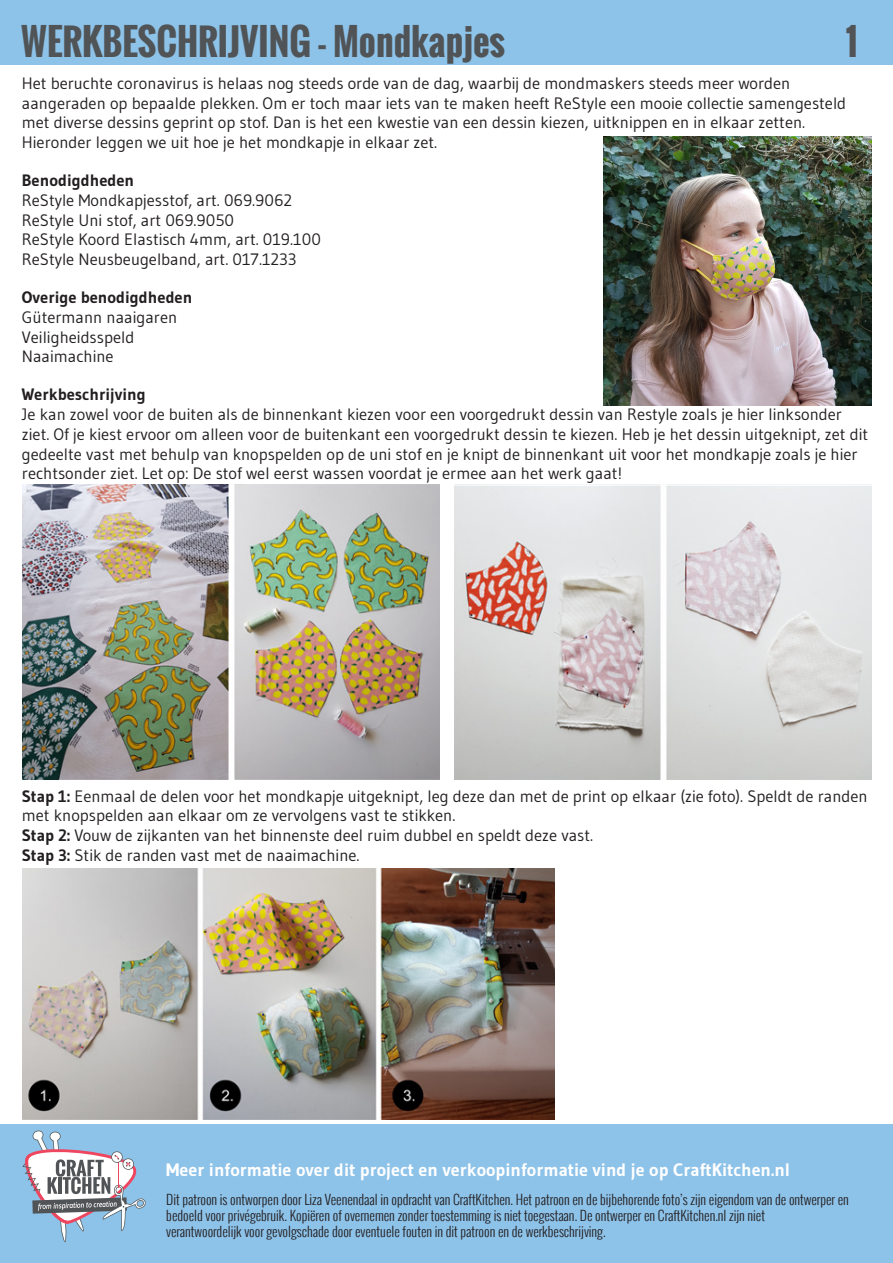
<style>
.page{position:relative;width:893px;height:1263px;background:#fff}
.page>*{position:absolute;margin:0;border:0;box-sizing:border-box;transform-origin:0 0}
.t1{font:700 36px "Oswald";color:#515456}
.t2{font:700 18px "Gudea";color:#fff}
.t3{font:16.5px/19.8px "Gudea";color:#231f20}
.t4{font:700 16.5px "Gudea";color:#231f20}
.t5{font:300 13.5px/16.2px "Oswald";color:#231f20}
.s1{font-weight:700}
</style>
<div class="page">
<div style="left:0;top:1125px;width:893px;height:138px;background:#8dc2e9"></div>
<div style="left:0;top:0;width:893px;height:64px;background:#8dc2e9"></div>
<svg style="left:22px;top:1130px;width:124px;height:112px"></svg>
<img style="left:22px;top:484px;width:417px;height:295px">
<img style="left:454px;top:484px;width:417px;height:295px">
<img style="left:22px;top:869px;width:533px;height:250px">
<img style="left:603px;top:137px;width:269px;height:268px">
<p class="t1" style="left:21px;top:14px;width:485px">WERKBESCHRIJVING - Mondkapjes</p>
<p class="t1" style="left:846px;top:14px;width:13px">1</p>
<p class="t3" style="left:22px;top:73px;width:826px">Het beruchte coronavirus is helaas nog steeds orde van de dag, waarbij de mondmaskers steeds meer worden aangeraden op bepaalde plekken. Om er toch maar iets van te maken heeft ReStyle een mooie collectie samengesteld met diverse dessins geprint op stof. Dan is het een kwestie van een dessin kiezen, uitknippen en in elkaar zetten.<br>Hieronder leggen we uit hoe je het mondkapje in elkaar zet.</p>
<p class="t4" style="left:22px;top:170px;width:114px">Benodigdheden</p>
<p class="t3" style="left:22px;top:190px;width:272px">ReStyle Mondkapjesstof, art. 069.9062</p>
<p class="t3" style="left:22px;top:210px;width:214px">ReStyle Uni stof, art 069.9050</p>
<p class="t3" style="left:22px;top:229px;width:300px">ReStyle Koord Elastisch 4mm, art. 019.100</p>
<p class="t3" style="left:22px;top:249px;width:276px">ReStyle Neusbeugelband, art. 017.1233</p>
<p class="t4" style="left:22px;top:287px;width:172px">Overige benodigdheden</p>
<p class="t3" style="left:22px;top:307px;width:157px">Gütermann naaigaren</p>
<p class="t3" style="left:22px;top:327px;width:114px">Veiligheidsspeld</p>
<p class="t3" style="left:22px;top:346px;width:93px">Naaimachine</p>
<p class="t4" style="left:22px;top:384px;width:125px">Werkbeschrijving</p>
<p class="t3" style="left:22px;top:404px;width:848px">Je kan zowel voor de buiten als de binnenkant kiezen voor een voorgedrukt dessin van Restyle zoals je hier linksonder ziet. Of je kiest ervoor om alleen voor de buitenkant een voorgedrukt dessin te kiezen. Heb je het dessin uitgeknipt, zet dit gedeelte vast met behulp van knopspelden op de uni stof en je knipt de binnenkant uit voor het mondkapje zoals je hier rechtsonder ziet. Let op: De stof wel eerst wassen voordat je ermee aan het werk gaat!</p>
<p class="t3" style="left:22px;top:786px;width:847px"><span class="s1">Stap 1:</span> Eenmaal de delen voor het mondkapje uitgeknipt, leg deze dan met de print op elkaar (zie foto). Speldt de randen met knopspelden aan elkaar om ze vervolgens vast te stikken.</p>
<p class="t3" style="left:22px;top:825px;width:573px"><span class="s1">Stap 2:</span> Vouw de zijkanten van het binnenste deel ruim dubbel en speldt deze vast.</p>
<p class="t3" style="left:22px;top:845px;width:339px"><span class="s1">Stap 3:</span> Stik de randen vast met de naaimachine.</p>
<p class="t2" style="left:166px;top:1159px;width:626px">Meer informatie over dit project en verkoopinformatie vind je op CraftKitchen.nl</p>
<p class="t5" style="left:166px;top:1191px;width:684px">Dit patroon is ontworpen door Liza Veenendaal in opdracht van CraftKitchen. Het patroon en de bijbehorende foto’s zijn eigendom van de ontwerper en bedoeld voor privégebruik. Kopiëren of overnemen zonder toestemming is niet toegestaan. De ontwerper en CraftKitchen.nl zijn niet</p>
<p class="t5" style="left:166px;top:1223px;width:441px">verantwoordelijk voor gevolgschade door eventuele fouten in dit patroon en de werkbeschrijving.</p>
</div>
